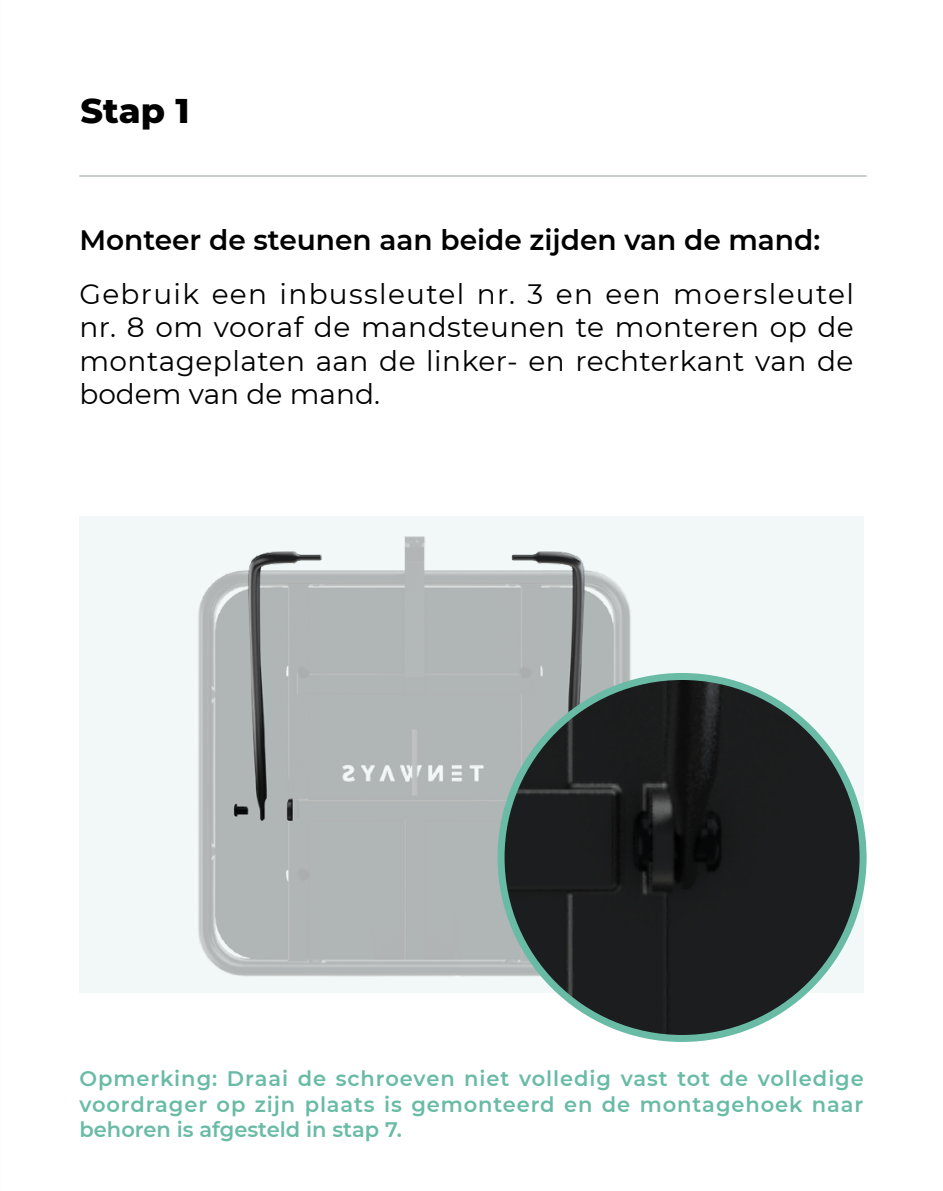
<style>
.page{position:relative;width:943px;height:1191px;background:#fff}
.page>*{position:absolute;margin:0;border:0;box-sizing:border-box;transform-origin:0 0}
.t1{font:800 35px "Montserrat";color:#000}
.t2{font:28px/33.6px "Montserrat";letter-spacing:.015em;color:#000;text-align:justify}
.t3{font:600 28px "Montserrat";color:#000}
.t4{font:600 21px/25.2px "Montserrat";letter-spacing:.025em;color:#69bba6;text-align:justify}
</style>
<div class="page">
<img style="left:79px;top:516px;width:784px;height:477px">
<hr style="left:79px;top:175px;width:787px;height:2px;background:#959c9d">
<img style="left:501px;top:676px;width:362px;height:362px;border-radius:181px">
<p class="t1" style="left:81px;top:84px;width:110px">Stap 1</p>
<p class="t3" style="left:79px;top:220px;width:742px">Monteer de steunen aan beide zijden van de mand:</p>
<p class="t2" style="left:79px;top:276px;width:776px">Gebruik een inbussleutel nr. 3 en een moersleutel nr. 8 om vooraf de mandsteunen te monteren op de montageplaten aan de linker- en rechterkant van de bodem van de mand.</p>
<p class="t4" style="left:79px;top:1065px;width:786px">Opmerking: Draai de schroeven niet volledig vast tot de volledige voordrager op zijn plaats is gemonteerd en de montagehoek naar behoren is afgesteld in stap 7.</p>
</div>
